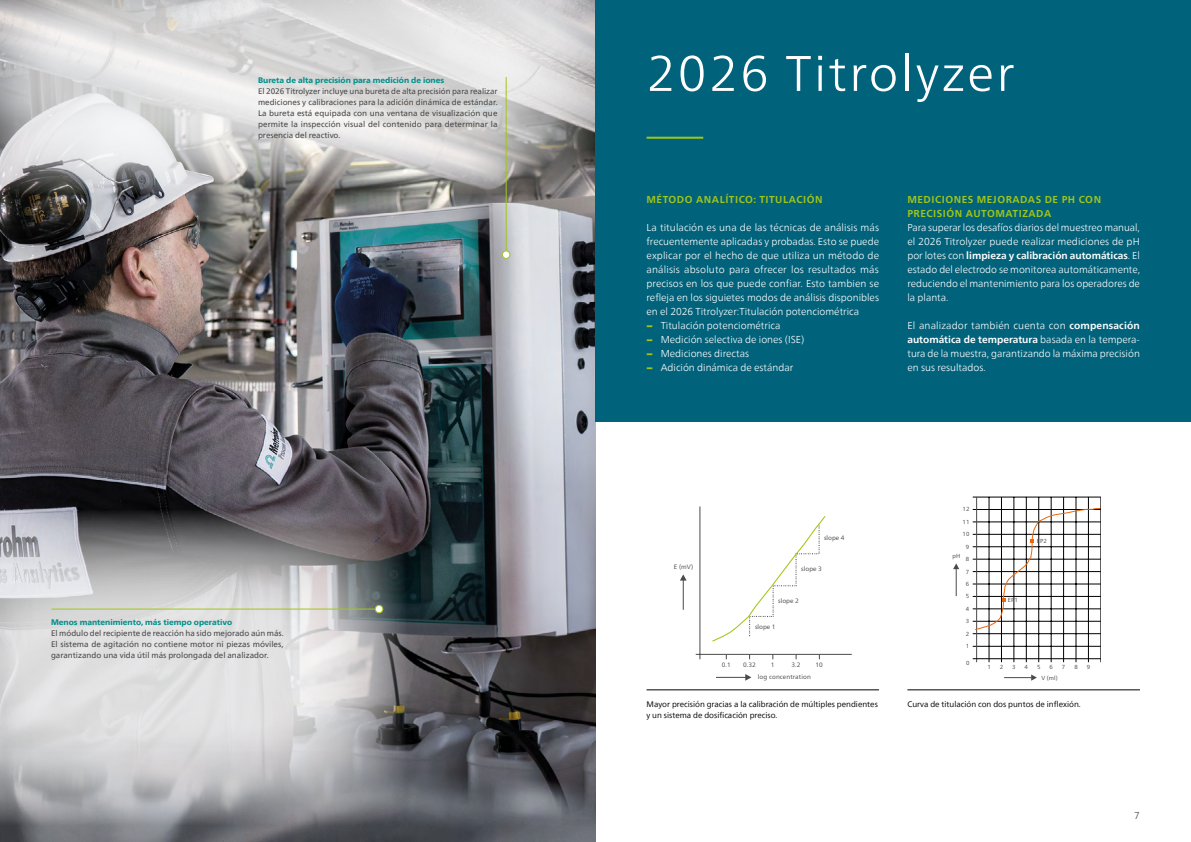
<style>
.page{position:relative;width:1191px;height:842px;background:#fff}
.page>*{position:absolute;margin:0;border:0;box-sizing:border-box;transform-origin:0 0}
.t1{font:300 50px "Neue Frutiger World";letter-spacing:.05em;color:#fff}
.t2{font:300 10px/14px "Neue Frutiger World";color:#fff;text-align:justify}
.t3{font:700 10px/14px "Neue Frutiger World";letter-spacing:.05em;color:#a2c617}
.t4{font:300 10px "Neue Frutiger World";color:#4a4a49}
.t5{font:8px/11px "Neue Frutiger World";color:#4a4a49;text-align:justify}
.t6{font:8px/11px "Neue Frutiger World";color:#000}
.t7{font:800 8px "Neue Frutiger World";color:#008f8b}
.t8{font:6.4px "Neue Frutiger World";color:#4a4a49}
.t9{font:5.9px/11.9px "Neue Frutiger World";letter-spacing:.015em;color:#4a4a49}
.s1{font-family:"Neue Frutiger World Xtra Blk";font-weight:400;color:#a2c617}
.s2{font-weight:700}
</style>
<div class="page">
<img style="left:0;top:194px;width:595px;height:648px">
<svg style="left:0;top:509px;width:407px;height:316px;background:#b4b4b6"></svg>
<svg style="left:0;top:0;width:595px;height:194px;background:#cdcccb"></svg>
<hr style="left:505px;top:77px;width:1px;height:178px;background:#a2c617">
<div style="left:502px;top:251px;width:8px;height:7px;background:#fff;border-radius:50%"></div>
<div style="left:502px;top:250px;width:8px;height:9px;border:1px solid #a2c617;border-radius:50%"></div>
<hr style="left:972px;top:633px;width:128px;height:1px;background:#000">
<hr style="left:972px;top:621px;width:128px;height:1px;background:#000">
<hr style="left:972px;top:646px;width:128px;height:1px;background:#000">
<hr style="left:972px;top:609px;width:128px;height:1px;background:#000">
<hr style="left:972px;top:596px;width:128px;height:1px;background:#000">
<hr style="left:972px;top:584px;width:128px;height:1px;background:#000">
<hr style="left:972px;top:571px;width:128px;height:1px;background:#000">
<hr style="left:972px;top:559px;width:128px;height:1px;background:#000">
<hr style="left:972px;top:547px;width:128px;height:1px;background:#000">
<hr style="left:972px;top:534px;width:128px;height:1px;background:#000">
<hr style="left:972px;top:522px;width:128px;height:1px;background:#000">
<hr style="left:972px;top:509px;width:128px;height:1px;background:#000">
<hr style="left:972px;top:497px;width:128px;height:1px;background:#000">
<hr style="left:1088px;top:497px;width:1px;height:165px;background:#000">
<hr style="left:1075px;top:497px;width:1px;height:165px;background:#000">
<hr style="left:1063px;top:497px;width:1px;height:165px;background:#000">
<hr style="left:1051px;top:497px;width:1px;height:165px;background:#000">
<hr style="left:1038px;top:497px;width:1px;height:165px;background:#000">
<hr style="left:1026px;top:497px;width:1px;height:165px;background:#000">
<hr style="left:1013px;top:497px;width:1px;height:165px;background:#000">
<hr style="left:1001px;top:497px;width:1px;height:165px;background:#000">
<hr style="left:989px;top:497px;width:1px;height:165px;background:#000">
<hr style="left:976px;top:497px;width:1px;height:165px;background:#4a4a49">
<svg style="left:974px;top:507px;width:126px;height:123px"></svg>
<hr style="left:1100px;top:497px;width:1px;height:165px;background:#000">
<svg style="left:1004px;top:674px;width:32px;height:7px"></svg>
<svg style="left:953px;top:563px;width:6px;height:33px"></svg>
<hr style="left:972px;top:658px;width:128px;height:1px;background:#000">
<hr style="left:907px;top:690px;width:233px;height:1px;background:#000">
<hr style="left:695px;top:654px;width:156px;height:1px;background:#4a4a49">
<hr style="left:699px;top:506px;width:1px;height:153px;background:#4a4a49">
<hr style="left:716px;top:677px;width:30px;height:1px;background:#4a4a49">
<svg style="left:745px;top:674px;width:6px;height:7px"></svg>
<hr style="left:683px;top:580px;width:1px;height:30px;background:#4a4a49">
<svg style="left:680px;top:574px;width:6px;height:7px"></svg>
<svg style="left:712px;top:516px;width:114px;height:126px"></svg>
<hr style="left:646px;top:690px;width:233px;height:1px;background:#000">
<hr style="left:51px;top:608px;width:328px;height:1px;background:#a2c617">
<div style="left:375px;top:605px;width:8px;height:8px;background:#fff;border-radius:50%"></div>
<div style="left:375px;top:605px;width:8px;height:8px;border:1px solid #a2c617;border-radius:50%"></div>
<div style="left:595px;top:0;width:596px;height:421px;background:#00627b"></div>
<hr style="left:646px;top:137px;width:57px;height:2px;background:#a2c617">
<p class="t7" style="left:258px;top:76px;width:188px">Bureta de alta precisión para medición de iones</p>
<p class="t5" style="left:258px;top:86px;width:241px">El 2026 Titrolyzer incluye una bureta de alta precisión para realizar mediciones y calibraciones para la adición dinámica de estándar.<br>La bureta está equipada con una ventana de visualización que permite la inspección visual del contenido para determinar la presencia del reactivo.</p>
<p class="t7" style="left:51px;top:618px;width:183px">Menos mantenimiento, más tiempo operativo</p>
<p class="t5" style="left:51px;top:628px;width:234px">El módulo del recipiente de reacción ha sido mejorado aún más.<br>El sistema de agitación no contiene motor ni piezas móviles, garantizando una vida útil más prolongada del analizador.</p>
<h1 class="t1" style="left:646px;top:34px;width:369px">2026 Titrolyzer</h1>
<p class="t3" style="left:646px;top:192px;width:177px">MÉTODO ANALÍTICO: TITULACIÓN</p>
<p class="t2" style="left:646px;top:220px;width:234px;text-align:left">La titulación es una de las técnicas de análisis más frecuentemente aplicadas y probadas. Esto se puede explicar por el hecho de que utiliza un método de análisis absoluto para ofrecer los resultados más precisos en los que puede confiar. Esto tambien se refleja en los siguietes modos de análisis disponibles en el 2026 Titrolyzer:Titulación potenciométrica<br><span class="s1">−</span> Titulación potenciométrica<br><span class="s1">−</span> Medición selectiva de iones (ISE)<br><span class="s1">−</span> Mediciones directas<br><span class="s1">−</span> Adición dinámica de estándar</p>
<p class="t3" style="left:907px;top:192px;width:195px">MEDICIONES MEJORADAS DE PH CON<br>PRECISIÓN AUTOMATIZADA</p>
<p class="t2" style="left:907px;top:220px;width:234px">Para superar los desafíos diarios del muestreo manual, el 2026 Titrolyzer puede realizar mediciones de pH por lotes con <span class="s2">limpieza y calibración automáticas</span>. El estado del electrodo se monitorea automáticamente, reduciendo el mantenimiento para los operadores de la planta.</p>
<p class="t2" style="left:907px;top:318px;width:234px">El analizador también cuenta con <span class="s2">compensación automática de temperatura</span> basada en la tempera&shy;tura de la muestra, garantizando la máxima precisión en sus resultados.</p>
<p class="t9" style="left:962px;top:504px;width:8px">12</p>
<p class="t9" style="left:962px;top:516px;width:8px">11</p>
<p class="t8" style="left:824px;top:533px;width:22px">slope 4</p>
<p class="t9" style="left:962px;top:528px;width:8px">10</p>
<p class="t9" style="left:966px;top:541px;width:5px">9</p>
<p class="t9" style="left:1036px;top:535px;width:12px">EP2</p>
<p class="t9" style="left:952px;top:550px;width:9px">pH</p>
<p class="t9" style="left:966px;top:553px;width:5px">8</p>
<p class="t8" style="left:674px;top:562px;width:21px">E (mV)</p>
<p class="t8" style="left:801px;top:564px;width:22px">slope 3</p>
<p class="t9" style="left:966px;top:566px;width:5px">7</p>
<p class="t9" style="left:966px;top:578px;width:5px">6</p>
<p class="t8" style="left:778px;top:596px;width:22px">slope 2</p>
<p class="t9" style="left:966px;top:590px;width:5px">5</p>
<p class="t9" style="left:1007px;top:594px;width:12px">EP1</p>
<p class="t9" style="left:966px;top:603px;width:5px">4</p>
<p class="t8" style="left:755px;top:621px;width:22px">slope 1</p>
<p class="t9" style="left:966px;top:615px;width:5px">3</p>
<p class="t9" style="left:966px;top:628px;width:5px">2<br>1</p>
<p class="t8" style="left:722px;top:660px;width:11px">0.1</p>
<p class="t8" style="left:743px;top:660px;width:14px">0.32</p>
<p class="t8" style="left:771px;top:660px;width:5px">1</p>
<p class="t8" style="left:791px;top:660px;width:11px">3.2</p>
<p class="t8" style="left:815px;top:660px;width:9px">10</p>
<p class="t6" style="left:646px;top:699px;width:233px">Mayor precisión gracias a la calibración de múltiples pendientes y un sistema de dosificación preciso.</p>
<p class="t8" style="left:758px;top:672px;width:55px">log concentration</p>
<p class="t9" style="left:966px;top:657px;width:5px">0</p>
<p class="t9" style="left:987px;top:661px;width:5px">1</p>
<p class="t9" style="left:999px;top:661px;width:5px">2</p>
<p class="t9" style="left:1012px;top:661px;width:5px">3</p>
<p class="t9" style="left:1024px;top:661px;width:5px">4</p>
<p class="t9" style="left:1037px;top:661px;width:5px">5</p>
<p class="t9" style="left:1049px;top:661px;width:5px">6</p>
<p class="t9" style="left:1062px;top:661px;width:5px">7</p>
<p class="t9" style="left:1074px;top:661px;width:5px">8</p>
<p class="t9" style="left:1086px;top:661px;width:5px">9</p>
<p class="t9" style="left:1041px;top:672px;width:18px">V (ml)</p>
<p class="t6" style="left:907px;top:699px;width:175px">Curva de titulación con dos puntos de inflexión.</p>
<p class="t4" style="left:1134px;top:808px;width:7px">7</p>
</div>
